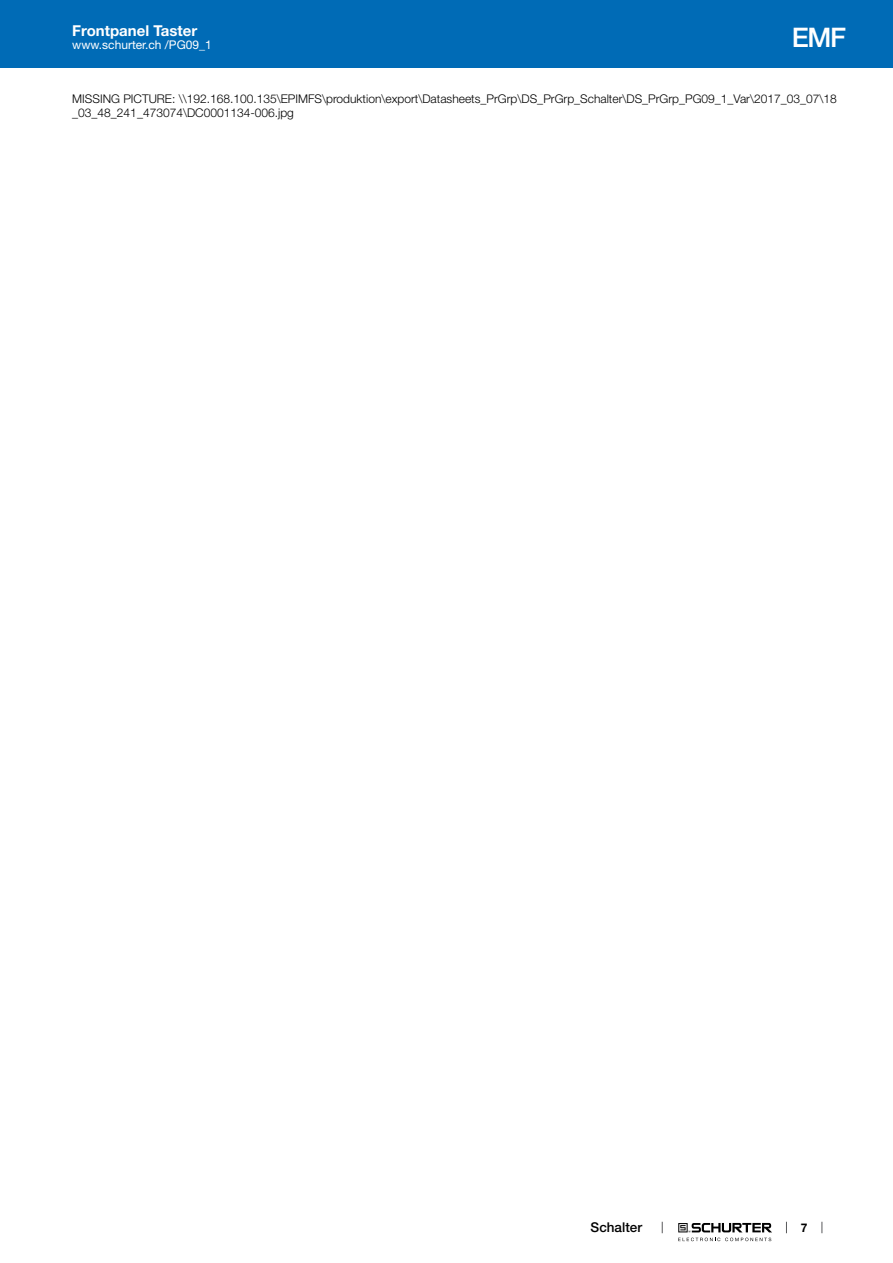
<style>
.page{position:relative;width:893px;height:1263px;background:#fff}
.page>*{position:absolute;margin:0;border:0;box-sizing:border-box;transform-origin:0 0}
.t1{font:500 27px "Helvetica Neue LT";color:#fff}
.t2{font:700 15px "Helvetica Neue LT";color:#fff}
.t3{font:500 13.5px "Helvetica Neue LT";color:#000}
.t4{font:300 12px/14.4px "Helvetica Neue LT";color:#000}
.t5{font:12px "Helvetica Neue LT";color:#fff}
.t6{font:700 12px "Helvetica Neue LT";color:#000}
</style>
<div class="page">
<svg style="left:678px;top:1223px;width:94px;height:18px"></svg>
<div style="left:0;top:0;width:893px;height:68px;background:#006bb6"></div>
<p class="t2" style="left:72px;top:21px;width:127px">Frontpanel Taster</p>
<p class="t5" style="left:72px;top:38px;width:141px">www.schurter.ch /PG09_1</p>
<h1 class="t1" style="left:792px;top:21px;width:56px">EMF</h1>
<p class="t4" style="left:72px;top:91px;width:766px">MISSING PICTURE: \\192.168.100.135\EPIMFS\produktion\export\Datasheets_PrGrp\DS_PrGrp_Schalter\DS_PrGrp_PG09_1_Var\2017_03_07\18 _03_48_241_473074\DC0001134-006.jpg</p>
<p class="t3" style="left:591px;top:1219px;width:53px">Schalter</p>
<p class="t6" style="left:801px;top:1220px;width:8px">7</p>
</div>
